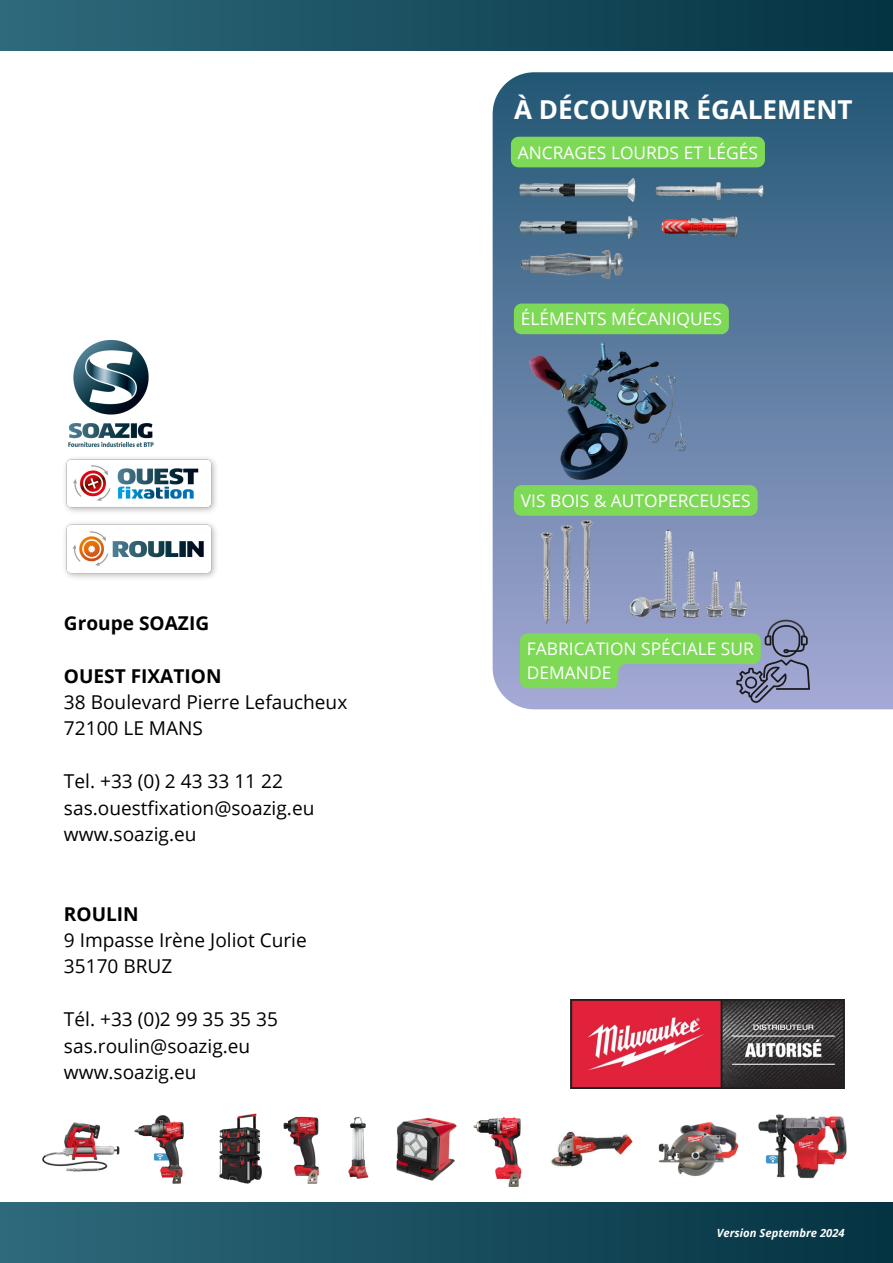
<style>
.page{position:relative;width:893px;height:1263px;background:#fff}
.page>*{position:absolute;margin:0;border:0;box-sizing:border-box;transform-origin:0 0}
.t1{font:700 26.03px "Open Sans";color:#fff}
.t2{font:19.05px/26.4px "Open Sans";color:#000}
.t3{font:700 19.05px "Open Sans";color:#000}
.t4{font:17.4px/24.3px "Open Sans";color:#fff}
.t5{font:italic 700 11.25px "Open Sans";color:#fff}
.s1{font-weight:700}
</style>
<div class="page">
<img style="left:68px;top:339px;width:86px;height:108px">
<img style="left:65px;top:458px;width:151px;height:120px">
<div style="left:0;top:1202px;width:893px;height:61px;background:linear-gradient(to right,#2e6a7c,#043342)"></div>
<div style="left:0;top:0;width:893px;height:50px;background:linear-gradient(to right,#2e6a7c,#043342)"></div>
<svg style="left:492px;top:72px;width:401px;height:637px;background:#5a7a9d"></svg>
<img style="left:518px;top:212px;width:123px;height:30px">
<img style="left:521px;top:250px;width:102px;height:29px">
<img style="left:656px;top:178px;width:107px;height:25px">
<img style="left:656px;top:216px;width:85px;height:22px">
<img style="left:516px;top:176px;width:123px;height:27px">
<img style="left:535px;top:517px;width:60px;height:103px">
<img style="left:598px;top:516px;width:178px;height:104px">
<img style="left:516px;top:333px;width:171px;height:152px">
<img style="left:570px;top:1000px;width:275px;height:89px">
<img style="left:551px;top:1131px;width:82px;height:36px">
<img style="left:283px;top:1116px;width:36px;height:68px">
<img style="left:219px;top:1113px;width:43px;height:71px">
<img style="left:42px;top:1122px;width:78px;height:50px">
<img style="left:486px;top:1117px;width:36px;height:70px">
<img style="left:134px;top:1115px;width:50px;height:69px">
<img style="left:758px;top:1114px;width:89px;height:64px">
<img style="left:658px;top:1122px;width:81px;height:54px">
<img style="left:348px;top:1117px;width:21px;height:62px">
<img style="left:371px;top:1117px;width:115px;height:87px">
<div style="left:511px;top:137px;width:254px;height:30px;background:#7ed957;border-radius:8px"></div>
<div style="left:514px;top:304px;width:215px;height:30px;background:#7ed957;border-radius:8px"></div>
<div style="left:514px;top:485px;width:243px;height:31px;background:#7ed957;border-radius:8px"></div>
<svg style="left:520px;top:620px;width:290px;height:83px;background:#8bb397"></svg>
<p class="t3" style="left:64px;top:609px;width:147px">Groupe SOAZIG</p>
<p class="t2" style="left:64px;top:662px;width:285px"><span class="s1">OUEST FIXATION<br></span>38 Boulevard Pierre Lefaucheux<br>72100 LE MANS</p>
<p class="t2" style="left:64px;top:768px;width:252px">Tel. +33 (0) 2 43 33 11 22 sas.ouestfixation@soazig.eu www.soazig.eu</p>
<p class="t2" style="left:64px;top:900px;width:244px"><span class="s1">ROULIN<br></span>9 Impasse Irène Joliot Curie<br>35170 BRUZ</p>
<p class="t2" style="left:64px;top:1006px;width:215px">Tél. +33 (0)2 99 35 35 35 sas.roulin@soazig.eu www.soazig.eu</p>
<p class="t1" style="left:514px;top:91px;width:340px">À DÉCOUVRIR ÉGALEMENT</p>
<p class="t4" style="left:518px;top:140px;width:242px">ANCRAGES LOURDS ET LÉGÉS</p>
<p class="t4" style="left:521px;top:306px;width:203px">ÉLÉMENTS MÉCANIQUES</p>
<p class="t4" style="left:521px;top:488px;width:231px">VIS BOIS &amp; AUTOPERCEUSES</p>
<p class="t4" style="left:527px;top:636px;width:228px">FABRICATION SPÉCIALE SUR<br>DEMANDE</p>
<p class="t5" style="left:717px;top:1224px;width:129px">Version Septembre 2024</p>
</div>
